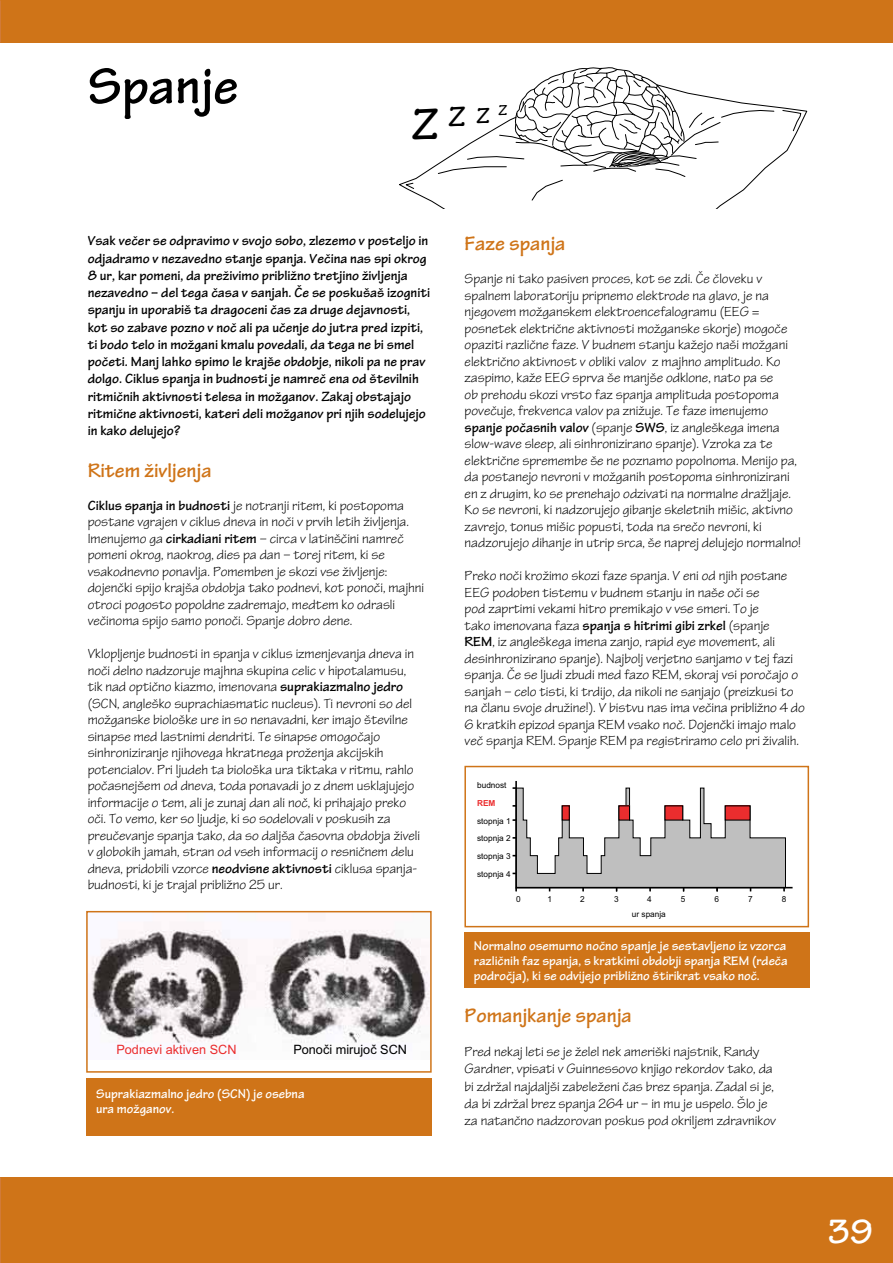
<style>
.page{position:relative;width:893px;height:1263px;background:#fff}
.page>*{position:absolute;margin:0;border:0;box-sizing:border-box;transform-origin:0 0}
.t1{font:54px "Tekton Bold 502 wt 488 wd";color:#000}
.t2{font:46.35px "Tekton Bold 502 wt 488 wd";color:#000}
.t3{font:36px "Tekton Bold 502 wt 488 wd";color:#fff}
.t4{font:29.55px "Tekton Bold 502 wt 488 wd";color:#000}
.t5{font:21px "Tekton Bold 502 wt 488 wd";color:#cf7418}
.t6{font:14.25px/16.5px "Tekton 239 wt 563 wd";color:#000}
.t7{font:14.25px/17.2px "Tekton Bold 502 wt 488 wd";color:#000}
.t8{font:13.5px/15px "Tekton Bold 502 wt 488 wd";color:#fff}
.t9{font:12.9px "Arial";color:#000}
.t10{font:12.9px "Arial";color:#eb2d2e}
.t11{font:8.25px/17.9px "Arial";color:#000;text-align:justify}
.t12{font:700 8.25px "Arial";color:#eb2d2e}
.s1{font-family:"Tekton Bold 502 wt 488 wd"}
</style>
<div class="page">
<div style="left:0;top:1178px;width:893px;height:85px;background:#cf7418"></div>
<div style="left:0;top:0;width:893px;height:42px;background:#cf7418"></div>
<svg style="left:399px;top:106px;width:408px;height:103px"></svg>
<svg style="left:782px;top:110px;width:20px;height:22px"></svg>
<svg style="left:404px;top:182px;width:11px;height:7px"></svg>
<svg style="left:438px;top:67px;width:336px;height:134px"></svg>
<img style="left:89px;top:929px;width:340px;height:118px">
<div style="left:86px;top:911px;width:346px;height:162px;border:2px solid #cf7418"></div>
<div style="left:86px;top:1078px;width:345px;height:57px;background:#cf7418"></div>
<div style="left:464px;top:933px;width:345px;height:55px;background:#cf7418"></div>
<svg style="left:513px;top:781px;width:280px;height:110px"></svg>
<div style="left:464px;top:766px;width:345px;height:161px;border:2px solid #cf7418"></div>
<div style="left:653px;top:890px;width:11px;height:14px;background:#fff"></div>
<div style="left:687px;top:890px;width:12px;height:13px;background:#fff"></div>
<div style="left:721px;top:890px;width:14px;height:14px;background:#fff"></div>
<div style="left:754px;top:889px;width:15px;height:14px;background:#fff"></div>
<div style="left:789px;top:889px;width:14px;height:14px;background:#fff"></div>
<h1 class="t1" style="left:88px;top:56px;width:152px">Spanje</h1>
<h2 class="t2" style="left:412px;top:99px;width:97px">Z <sup>Z</sup><sup>Z</sup></h2>
<h3 class="t4" style="left:449px;top:100px;width:18px">Z</h3>
<p class="t7" style="left:88px;top:233px;width:344px">Vsak večer se odpravimo v svojo sobo, zlezemo v posteljo in odjadramo v nezavedno stanje spanja. Večina nas spi okrog 8 ur, kar pomeni, da preživimo približno tretjino življenja nezavedno – del tega časa v sanjah. Če se poskušaš izogniti spanju in uporabiš ta dragoceni čas za druge dejavnosti, kot so zabave pozno v noč ali pa učenje do jutra pred izpiti, ti bodo telo in možgani kmalu povedali, da tega ne bi smel početi. Manj lahko spimo le krajše obdobje, nikoli pa ne prav dolgo. Ciklus spanja in budnosti je namreč ena od številnih ritmičnih aktivnosti telesa in možganov. Zakaj obstajajo ritmične aktivnosti, kateri deli možganov pri njih sodelujejo in kako delujejo?</p>
<h3 class="t5" style="left:88px;top:458px;width:125px">Ritem življenja</h3>
<p class="t6" style="left:88px;top:497px;width:338px"><span class="s1">Ciklus spanja in budnosti</span> je notranji ritem, ki postopoma postane vgrajen v ciklus dneva in noči v prvih letih življenja.<br>Imenujemo ga <span class="s1">cirkadiani ritem</span> – circa v latinščini namreč pomeni okrog, naokrog, dies pa dan – torej ritem, ki se vsakodnevno ponavlja. Pomemben je skozi vse življenje: dojenčki spijo krajša obdobja tako podnevi, kot ponoči, majhni otroci pogosto popoldne zadremajo, medtem ko odrasli večinoma spijo samo ponoči. Spanje dobro dene.</p>
<p class="t6" style="left:88px;top:646px;width:334px">Vklopljenje budnosti in spanja v ciklus izmenjevanja dneva in noči delno nadzoruje majhna skupina celic v hipotalamusu, tik nad optično kiazmo, imenovana <span class="s1">suprakiazmalno jedro </span>(SCN, angleško suprachiasmatic nucleus). Ti nevroni so del možganske biološke ure in so nenavadni, ker imajo številne sinapse med lastnimi dendriti. Te sinapse omogočajo sinhroniziranje njihovega hkratnega proženja akcijskih potencialov. Pri ljudeh ta biološka ura tiktaka v ritmu, rahlo počasnejšem od dneva, toda ponavadi jo z dnem usklajujejo informacije o tem, ali je zunaj dan ali noč, ki prihajajo preko oči. To vemo, ker so ljudje, ki so sodelovali v poskusih za preučevanje spanja tako, da so daljša časovna obdobja živeli v globokih jamah, stran od vseh informacij o resničnem delu dneva, pridobili vzorce <span class="s1">neodvisne aktivnosti</span> ciklusa spanja&shy;budnosti, ki je trajal približno 25 ur.</p>
<p class="t9" style="left:325px;top:1044px;width:6px">ˇ</p>
<p class="t9" style="left:372px;top:1044px;width:6px">ˇ</p>
<p class="t10" style="left:116px;top:1045px;width:122px">Podnevi aktiven SCN</p>
<p class="t9" style="left:293px;top:1044px;width:115px">Ponoci mirujoc SCN</p>
<p class="t8" style="left:96px;top:1087px;width:210px">Suprakiazmalno jedro (SCN) je osebna ura možganov.</p>
<h3 class="t5" style="left:465px;top:232px;width:102px">Faze spanja</h3>
<p class="t6" style="left:465px;top:271px;width:338px">Spanje ni tako pasiven proces, kot se zdi. Če človeku v spalnem laboratoriju pripnemo elektrode na glavo, je na njegovem možganskem elektroencefalogramu (EEG = posnetek električne aktivnosti možganske skorje) mogoče opaziti različne faze. V budnem stanju kažejo naši možgani električno aktivnost v obliki valov z majhno amplitudo. Ko zaspimo, kaže EEG sprva še manjše odklone, nato pa se<br>ob prehodu skozi vrsto faz spanja amplituda postopoma povečuje, frekvenca valov pa znižuje. Te faze imenujemo <span class="s1">spanje počasnih valov</span> (spanje <span class="s1">SWS</span>, iz angleškega imena slow-wave sleep, ali sinhronizirano spanje). Vzroka za te električne spremembe še ne poznamo popolnoma. Menijo pa, da postanejo nevroni v možganih postopoma sinhronizirani en z drugim, ko se prenehajo odzivati na normalne dražljaje.<br>Ko se nevroni, ki nadzorujejo gibanje skeletnih mišic, aktivno zavrejo, tonus mišic popusti, toda na srečo nevroni, ki nadzorujejo dihanje in utrip srca, še naprej delujejo normalno!</p>
<p class="t6" style="left:465px;top:568px;width:342px">Preko noči krožimo skozi faze spanja. V eni od njih postane EEG podoben tistemu v budnem stanju in naše oči se<br>pod zaprtimi vekami hitro premikajo v vse smeri. To je<br>tako imenovana faza <span class="s1">spanja s hitrimi gibi zrkel</span> (spanje<br><span class="s1">REM</span>, iz angleškega imena zanjo, rapid eye movement, ali desinhronizirano spanje). Najbolj verjetno sanjamo v tej fazi spanja. Če se ljudi zbudi med fazo REM, skoraj vsi poročajo o sanjah – celo tisti, ki trdijo, da nikoli ne sanjajo (preizkusi to na članu svoje družine!). V bistvu nas ima večina približno 4 do 6 kratkih epizod spanja REM vsako noč. Dojenčki imajo malo več spanja REM. Spanje REM pa registriramo celo pri živalih.</p>
<p class="t11" style="left:477px;top:777px;width:31px">budnost</p>
<p class="t12" style="left:477px;top:800px;width:20px">REM</p>
<p class="t11" style="left:477px;top:812px;width:35px">stopnja 1 stopnja 2 stopnja 3 stopnja 4</p>
<p class="t11" style="left:516px;top:891px;width:6px">0</p>
<p class="t11" style="left:548px;top:891px;width:6px">1</p>
<p class="t11" style="left:580px;top:891px;width:6px">2</p>
<p class="t11" style="left:614px;top:891px;width:6px">3</p>
<p class="t11" style="left:647px;top:891px;width:6px">4</p>
<p class="t11" style="left:681px;top:891px;width:6px">5</p>
<p class="t11" style="left:715px;top:891px;width:6px">6</p>
<p class="t11" style="left:748px;top:891px;width:6px">7</p>
<p class="t11" style="left:782px;top:891px;width:6px">8</p>
<p class="t11" style="left:632px;top:906px;width:36px">ur spanja</p>
<p class="t8" style="left:474px;top:939px;width:315px;text-align:justify">Normalno osemurno nočno spanje je sestavljeno iz vzorca različnih faz spanja, s kratkimi obdobji spanja REM (rdeča področja), ki se odvijejo približno štirikrat vsako noč.</p>
<h3 class="t5" style="left:465px;top:1004px;width:169px">Pomanjkanje spanja</h3>
<p class="t6" style="left:465px;top:1043px;width:313px;line-height:17.2px">Pred nekaj leti se je želel nek ameriški najstnik, Randy Gardner, vpisati v Guinnessovo knjigo rekordov tako, da bi zdržal najdaljši zabeleženi čas brez spanja. Zadal si je, da bi zdržal brez spanja 264 ur – in mu je uspelo. Šlo je za natančno nadzorovan poskus pod okriljem zdravnikov</p>
<h3 class="t3" style="left:828px;top:1211px;width:46px">39</h3>
</div>
